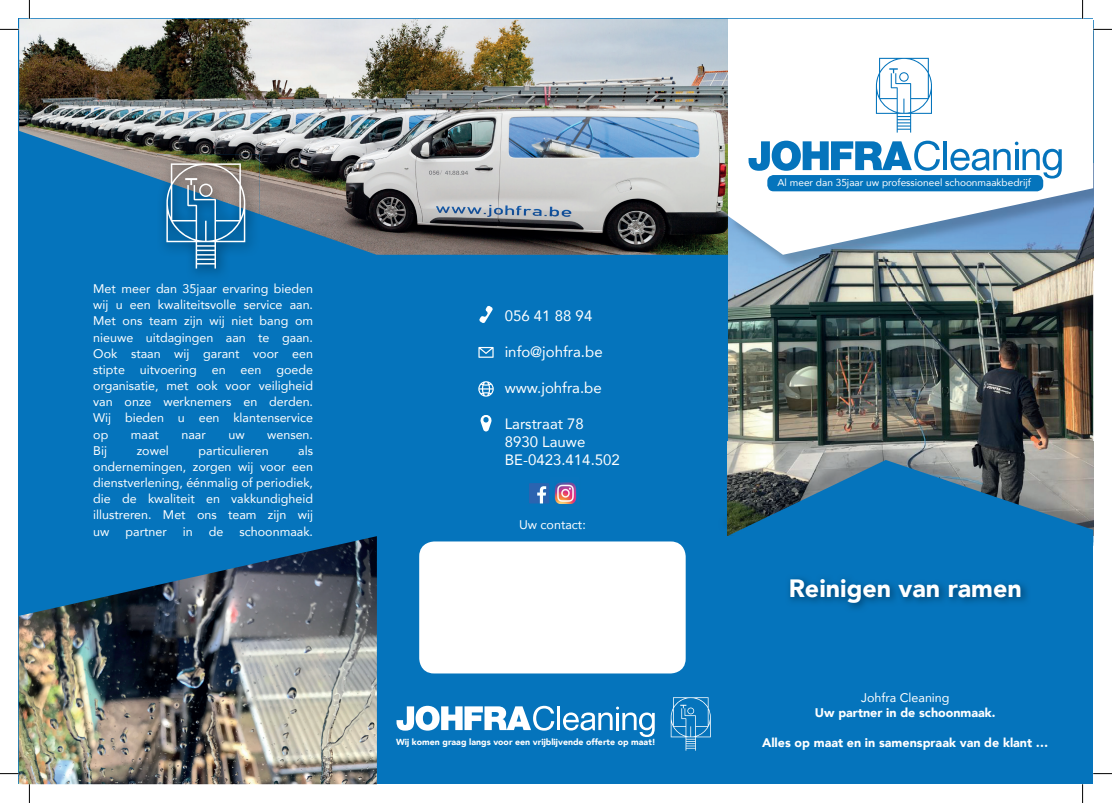
<style>
.page{position:relative;width:1112px;height:803px;background:#fff}
.page>*{position:absolute;margin:0;border:0;box-sizing:border-box;transform-origin:0 0}
.t1{font:900 25px "Avenir";color:#fff}
.t2{font:15px/18px "Avenir";color:#fff}
.t3{font:12.5px/16.1px "Avenir";color:#fff;text-align:justify}
.t4{font:900 12.5px "Avenir";color:#fff}
.t5{font:10.12px "Avenir";color:#fff}
.t6{font:900 8.75px "Avenir";color:#fff}
</style>
<div class="page">
<div style="left:19px;top:19px;width:1073px;height:765px;background:#0574bc"></div>
<img style="left:19px;top:19px;width:708px;height:236px">
<img style="left:727px;top:255px;width:365px;height:187px">
<img style="left:729px;top:255px;width:363px;height:15px">
<svg style="left:727px;top:19px;width:365px;height:236px;background:#e4ecf3"></svg>
<svg style="left:748px;top:141px;width:191px;height:30px"></svg>
<hr style="left:943px;top:141px;width:3px;height:29px;background:#0574bc">
<svg style="left:950px;top:142px;width:111px;height:37px"></svg>
<svg style="left:875px;top:58px;width:56px;height:75px;background:#d7e8f4"></svg>
<img style="left:727px;top:442px;width:365px;height:18px">
<svg style="left:727px;top:460px;width:365px;height:76px"></svg>
<svg style="left:670px;top:697px;width:40px;height:54px"></svg>
<svg style="left:396px;top:706px;width:158px;height:25px"></svg>
<hr style="left:557px;top:706px;width:3px;height:24px;background:#fff">
<svg style="left:563px;top:706px;width:91px;height:31px"></svg>
<img style="left:157px;top:214px;width:102px;height:60px">
<img style="left:157px;top:154px;width:102px;height:60px">
<svg style="left:166px;top:163px;width:79px;height:105px"></svg>
<svg style="left:479px;top:306px;width:14px;height:17px"></svg>
<svg style="left:478px;top:347px;width:15px;height:11px"></svg>
<svg style="left:478px;top:381px;width:15px;height:16px"></svg>
<svg style="left:480px;top:415px;width:12px;height:17px"></svg>
<div style="left:419px;top:541px;width:266px;height:132px;background:#fff;border-radius:15px"></div>
<img style="left:19px;top:536px;width:358px;height:248px">
<svg style="left:529px;top:483px;width:20px;height:20px"></svg>
<img style="left:554px;top:482px;width:23px;height:22px">
<div style="left:767px;top:175px;width:275px;height:16px;background:#0574bc;border-radius:6px"></div>
<svg style="left:0;top:29px;width:19px;height:1px"></svg>
<svg style="left:1093px;top:29px;width:18px;height:1px"></svg>
<svg style="left:0;top:773px;width:19px;height:1px"></svg>
<svg style="left:1092px;top:773px;width:19px;height:1px"></svg>
<svg style="left:29px;top:0;width:1px;height:19px"></svg>
<svg style="left:29px;top:784px;width:1px;height:19px"></svg>
<svg style="left:1081px;top:0;width:2px;height:19px"></svg>
<svg style="left:1082px;top:784px;width:1px;height:19px"></svg>
<p class="t3" style="left:93px;top:280px;width:221px">Met meer dan 35jaar ervaring bieden wij u een kwaliteitsvolle service aan.<br>Met ons team zijn wij niet bang om nieuwe uitdagingen aan te gaan.<br>Ook staan wij garant voor een stipte uitvoering en een goede organisatie, met ook voor veiligheid van onze werknemers en derden.<br>Wij bieden u een klantenservice op</p>
<p class="t3" style="left:131px;top:426px;width:30px">maat</p>
<p class="t3" style="left:181px;top:426px;width:26px">naar</p>
<p class="t3" style="left:228px;top:426px;width:18px">uw</p>
<p class="t3" style="left:267px;top:426px;width:47px">wensen.</p>
<p class="t3" style="left:93px;top:442px;width:221px;text-indent:205px">als ondernemingen, zorgen wij voor een dienstverlening, éénmalig of periodiek, die de kwaliteit en vakkundigheid illustreren. Met ons team zijn wij uw</p>
<p class="t3" style="left:93px;top:442px;width:15px">Bij</p>
<p class="t3" style="left:137px;top:442px;width:34px">zowel</p>
<p class="t3" style="left:198px;top:442px;width:71px">particulieren</p>
<p class="t3" style="left:125px;top:523px;width:43px">partner</p>
<p class="t3" style="left:183px;top:523px;width:11px">in</p>
<p class="t3" style="left:209px;top:523px;width:16px">de</p>
<p class="t3" style="left:239px;top:523px;width:75px">schoonmaak.</p>
<p class="t2" style="left:504px;top:306px;width:89px">056 41 88 94</p>
<p class="t2" style="left:504px;top:342px;width:99px">info@johfra.be</p>
<p class="t2" style="left:504px;top:378px;width:99px">www.johfra.be</p>
<p class="t2" style="left:504px;top:414px;width:117px">Larstraat 78<br>8930 Lauwe<br>BE-0423.414.502</p>
<p class="t3" style="left:519px;top:516px;width:68px">Uw contact:</p>
<p class="t6" style="left:396px;top:735px;width:261px">Wĳ komen graag langs voor een vrĳblĳvende offerte op maat!</p>
<p class="t5" style="left:777px;top:175px;width:255px">Al meer dan 35jaar uw professioneel schoonmaakbedrijf</p>
<h1 class="t1" style="left:788px;top:567px;width:234px">Reinigen van ramen</h1>
<p class="t3" style="left:860px;top:689px;width:90px">Johfra Cleaning</p>
<p class="t4" style="left:814px;top:701px;width:182px">Uw partner in de schoonmaak.</p>
<p class="t4" style="left:762px;top:731px;width:288px">Alles op maat en in samenspraak van de klant …</p>
</div>
